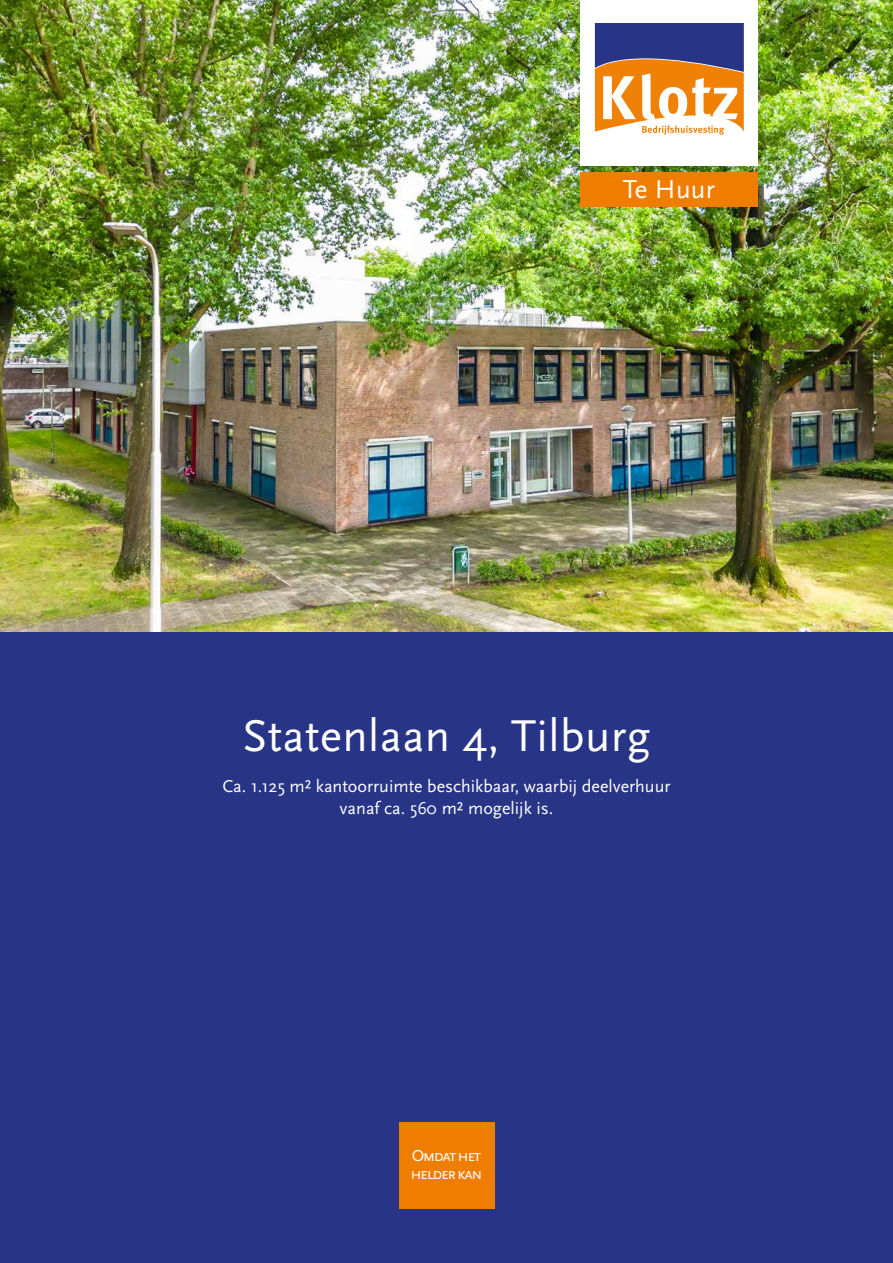
<style>
.page{position:relative;width:893px;height:1263px;background:#fff}
.page>*{position:absolute;margin:0;border:0;box-sizing:border-box;transform-origin:0 0}
.t1{font:46.5px "Scala Sans Pro";letter-spacing:.01em;color:#fff}
.t2{font:27px "Scala Sans Pro";color:#fff}
.t3{font:18px/21.6px "Scala Sans Pro";color:#fff;text-align:center}
.t4{font:16.5px/18px "Scala Sans Pro";letter-spacing:-.09em;color:#fff}
</style>
<div class="page">
<div style="left:0;top:631px;width:893px;height:632px;background:#283587"></div>
<div style="left:399px;top:1123px;width:95px;height:86px;background:#ef7d00"></div>
<img style="left:0;top:0;width:893px;height:631px">
<div style="left:580px;top:0;width:177px;height:165px;background:#fff"></div>
<svg style="left:595px;top:23px;width:149px;height:112px"></svg>
<div style="left:580px;top:172px;width:177px;height:34px;background:#ef7d00"></div>
<h2 class="t2" style="left:623px;top:173px;width:94px">Te Huur</h2>
<h1 class="t1" style="left:242px;top:709px;width:409px">Statenlaan 4, Tilburg</h1>
<p class="t3" style="left:222px;top:775px;width:449px">Ca. 1.125 m² kantoorruimte beschikbaar, waarbij deelverhuur vanaf ca. 560 m² mogelijk is.</p>
<p class="t4" style="left:410px;top:1146px;width:73px">Omdat het helder kan</p>
</div>
